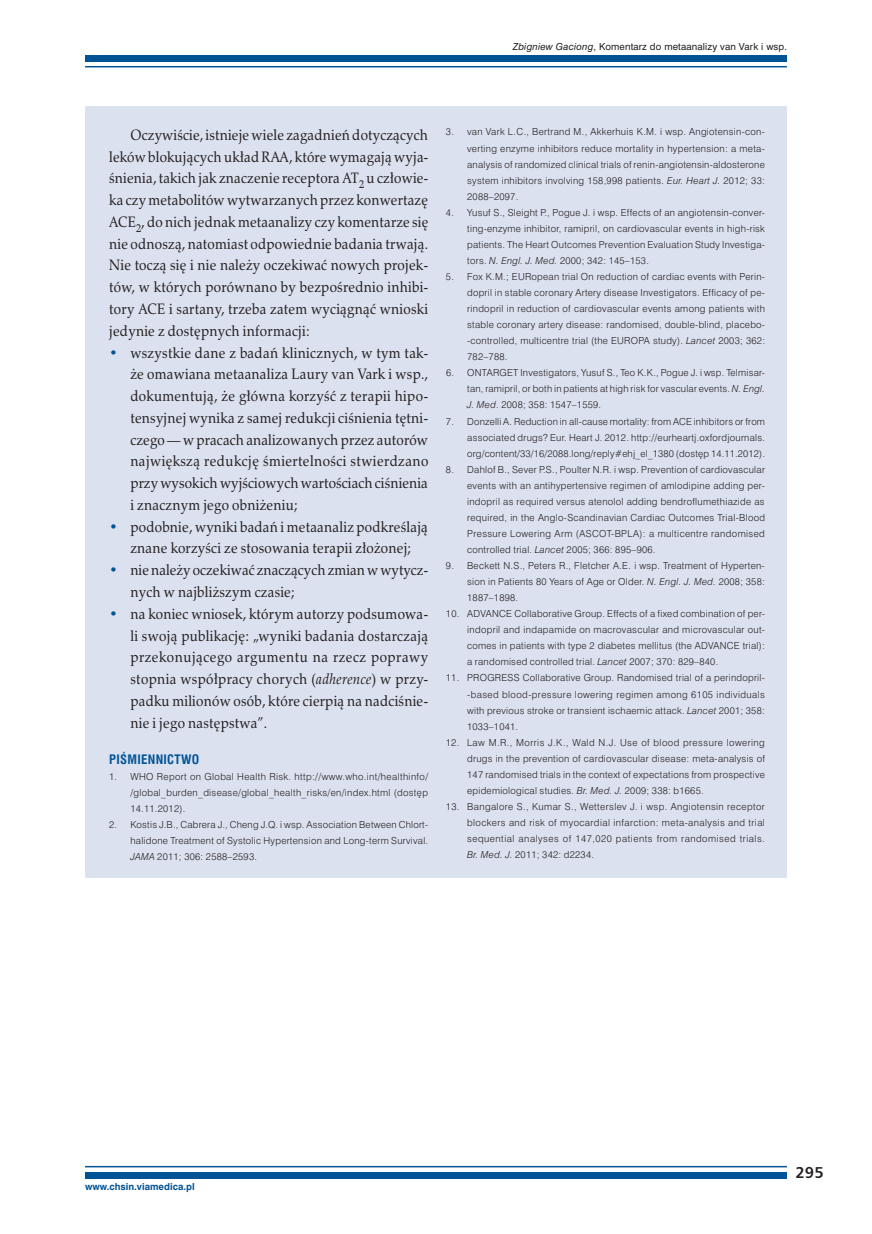
<style>
.page{position:relative;width:872px;height:1234px;background:#fff}
.page>*{position:absolute;margin:0;border:0;box-sizing:border-box;transform-origin:0 0}
.t1{font:15px/21.8px "Zapf Calligr PL";letter-spacing:.02em;color:#231f20;text-align:justify;scale:.9 1}
.t2{font:700 15px "Humnst 777 PL";color:#231f20}
.t3{font:700 12px "Swis 721 Cn PL";letter-spacing:.025em;color:#005496}
.t4{font:9px/16px "Swis 721 Lt PL";letter-spacing:.03em;color:#231f20;text-align:justify}
.t5{font:9px "Swis 721 PL";letter-spacing:.015em;color:#231f20}
.t6{font:700 9px "Swis 721 PL";color:#005496}
.s1{font-style:italic}
.s2{color:#005496}
</style>
<div class="page">
<div style="left:85px;top:55px;width:702px;height:7px;background:#005496"></div>
<hr style="left:85px;top:66px;width:702px;height:1px;background:#005496">
<div style="left:85px;top:1171px;width:702px;height:7px;background:#005496"></div>
<hr style="left:85px;top:1165px;width:702px;height:2px;background:#005496">
<div style="left:85px;top:106px;width:702px;height:771px;background:#dbe1ef"></div>
<p class="t5" style="left:513px;top:40px;width:276px"><span class="s1">Zbigniew Gaciong</span>, Komentarz do metaanalizy van Vark i wsp.</p>
<p class="t1" style="left:109px;top:124px;width:356px;text-indent:21px">Oczywiście, istnieje wiele zagadnień dotyczących leków blokujących układ RAA, które wymagają wyja&shy;śnienia, takich jak znaczenie receptora AT<sub>2</sub> u człowie&shy;ka czy metabolitów wytwarzanych przez konwertazę ACE<sub>2</sub>, do nich jednak metaanalizy czy komentarze się nie odnoszą, natomiast odpowiednie badania trwają.<br>Nie toczą się i nie należy oczekiwać nowych projek&shy;tów, w których porównano by bezpośrednio inhibi&shy;tory ACE i sartany, trzeba zatem wyciągnąć wnioski jedynie z dostępnych informacji:</p>
<p class="t1" style="left:130px;top:341px;width:332px;text-indent:-21px"><span class="s2">•</span> wszystkie dane z badań klinicznych, w tym tak&shy;że omawiana metaanaliza Laury van Vark i wsp., dokumentują, że główna korzyść z terapii hipo&shy;tensyjnej wynika z samej redukcji ciśnienia tętni&shy;czego — w pracach analizowanych przez autorów największą redukcję śmiertelności stwierdzano przy wysokich wyjściowych wartościach ciśnienia i znacznym jego obniżeniu;</p>
<h1 class="t1" style="left:109px;top:515px;width:356px;text-align:center"><span class="s2">•</span> podobnie, wyniki badań i metaanaliz podkreślają znane korzyści ze stosowania terapii złożonej;</h1>
<h1 class="t1" style="left:130px;top:559px;width:332px;text-indent:-21px"><span class="s2">•</span> nie należy oczekiwać znaczących zmian w wytycz&shy;nych w najbliższym czasie;</h1>
<p class="t1" style="left:130px;top:602px;width:332px;text-indent:-21px"><span class="s2">•</span> na koniec wniosek, którym autorzy podsumowa&shy;li swoją publikację: „wyniki badania dostarczają przekonującego argumentu na rzecz poprawy stopnia współpracy chorych (<span class="s1">adherence</span>) w przy&shy;padku milionów osób, które cierpią na nadciśnie&shy;nie i jego następstwa”.</p>
<h2 class="t3" style="left:109px;top:751px;width:92px">PIŚMIENNICTWO</h2>
<p class="t4" style="left:130px;top:768px;width:299px;text-indent:-21px">1. WHO Report on Global Health Risk. http://www.who.int/healthinfo/ /global_burden_disease/global_health_risks/en/index.html (dostęp 14.11.2012).</p>
<p class="t4" style="left:130px;top:816px;width:299px;text-indent:-21px">2. Kostis J.B., Cabrera J., Cheng J.Q. i wsp. Association Between Chlort&shy;halidone Treatment of Systolic Hypertension and Long-term Survival.<br><span class="s1">JAMA</span> 2011; 306: 2588–2593.</p>
<p class="t4" style="left:467px;top:124px;width:299px;text-indent:-21px">3. van Vark L.C., Bertrand M., Akkerhuis K.M. i wsp. Angiotensin-con&shy;verting enzyme inhibitors reduce mortality in hypertension: a meta&shy;analysis of randomized clinical trials of renin-angiotensin-aldosterone system inhibitors involving 158,998 patients. <span class="s1">Eur. Heart J.</span> 2012; 33:<br>2088–2097.</p>
<p class="t4" style="left:467px;top:204px;width:299px;text-indent:-21px">4. Yusuf S., Sleight P., Pogue J. i wsp. Effects of an angiotensin-conver&shy;ting-enzyme inhibitor, ramipril, on cardiovascular events in high-risk patients. The Heart Outcomes Prevention Evaluation Study Investiga&shy;tors. <span class="s1">N. Engl. J. Med.</span> 2000; 342: 145–153.</p>
<p class="t4" style="left:467px;top:268px;width:299px;text-indent:-21px">5. Fox K.M.; EURopean trial On reduction of cardiac events with Perin&shy;dopril in stable coronary Artery disease Investigators. Efficacy of pe&shy;rindopril in reduction of cardiovascular events among patients with stable coronary artery disease: randomised, double-blind, placebo--controlled, multicentre trial (the EUROPA study). <span class="s1">Lancet</span> 2003; 362:<br>782–788.</p>
<p class="t4" style="left:467px;top:365px;width:299px;text-indent:-21px">6. ONTARGET Investigators, Yusuf S., Teo K.K., Pogue J. i wsp. Telmisar&shy;tan, ramipril, or both in patients at high risk for vascular events. <span class="s1">N. Engl.<br>J. Med</span>. 2008; 358: 1547–1559.</p>
<p class="t4" style="left:467px;top:413px;width:299px;text-indent:-21px">7. Donzelli A. Reduction in all-cause mortality: from ACE inhibitors or from associated drugs? Eur. Heart J. 2012. http://eurheartj.oxfordjournals. org/content/33/16/2088.long/reply#ehj_el_1380 (dostęp 14.11.2012).</p>
<p class="t4" style="left:467px;top:461px;width:299px;text-indent:-21px">8. Dahlof B., Sever P.S., Poulter N.R. i wsp. Prevention of cardiovascular events with an antihypertensive regimen of amlodipine adding per&shy;indopril as required versus atenolol adding bendroflumethiazide as required, in the Anglo-Scandinavian Cardiac Outcomes Trial-Blood Pressure Lowering Arm (ASCOT-BPLA): a multicentre randomised controlled trial. <span class="s1">Lancet</span> 2005; 366: 895–906.</p>
<p class="t4" style="left:467px;top:557px;width:299px;text-indent:-21px">9. Beckett N.S., Peters R., Fletcher A.E. i wsp. Treatment of Hyperten&shy;sion in Patients 80 Years of Age or Older. <span class="s1">N. Engl. J. Med.</span> 2008; 358:<br>1887–1898.</p>
<p class="t4" style="left:467px;top:605px;width:299px;text-indent:-21px">10. ADVANCE Collaborative Group. Effects of a fixed combination of per&shy;indopril and indapamide on macrovascular and microvascular out&shy;comes in patients with type 2 diabetes mellitus (the ADVANCE trial): a randomised controlled trial. <span class="s1">Lancet</span> 2007; 370: 829–840.</p>
<p class="t4" style="left:467px;top:669px;width:299px;text-indent:-21px">11. PROGRESS Collaborative Group. Randomised trial of a perindopril--based blood-pressure lowering regimen among 6105 individuals with previous stroke or transient ischaemic attack. <span class="s1">Lancet</span> 2001; 358:<br>1033–1041.</p>
<p class="t4" style="left:467px;top:734px;width:299px;text-indent:-21px">12. Law M.R., Morris J.K., Wald N.J. Use of blood pressure lowering drugs in the prevention of cardiovascular disease: meta-analysis of 147 randomised trials in the context of expectations from prospective epidemiological studies. <span class="s1">Br. Med. J.</span> 2009; 338: b1665.</p>
<p class="t4" style="left:467px;top:798px;width:299px;text-indent:-21px">13. Bangalore S., Kumar S., Wetterslev J. i wsp. Angiotensin receptor blockers and risk of myocardial infarction: meta-analysis and trial sequential analyses of 147,020 patients from randomised trials.<br><span class="s1">Br. Med. J.</span> 2011; 342: d2234.</p>
<p class="t6" style="left:85px;top:1180px;width:111px">www.chsin.viamedica.pl</p>
<h1 class="t2" style="left:795px;top:1162px;width:30px">295</h1>
</div>
